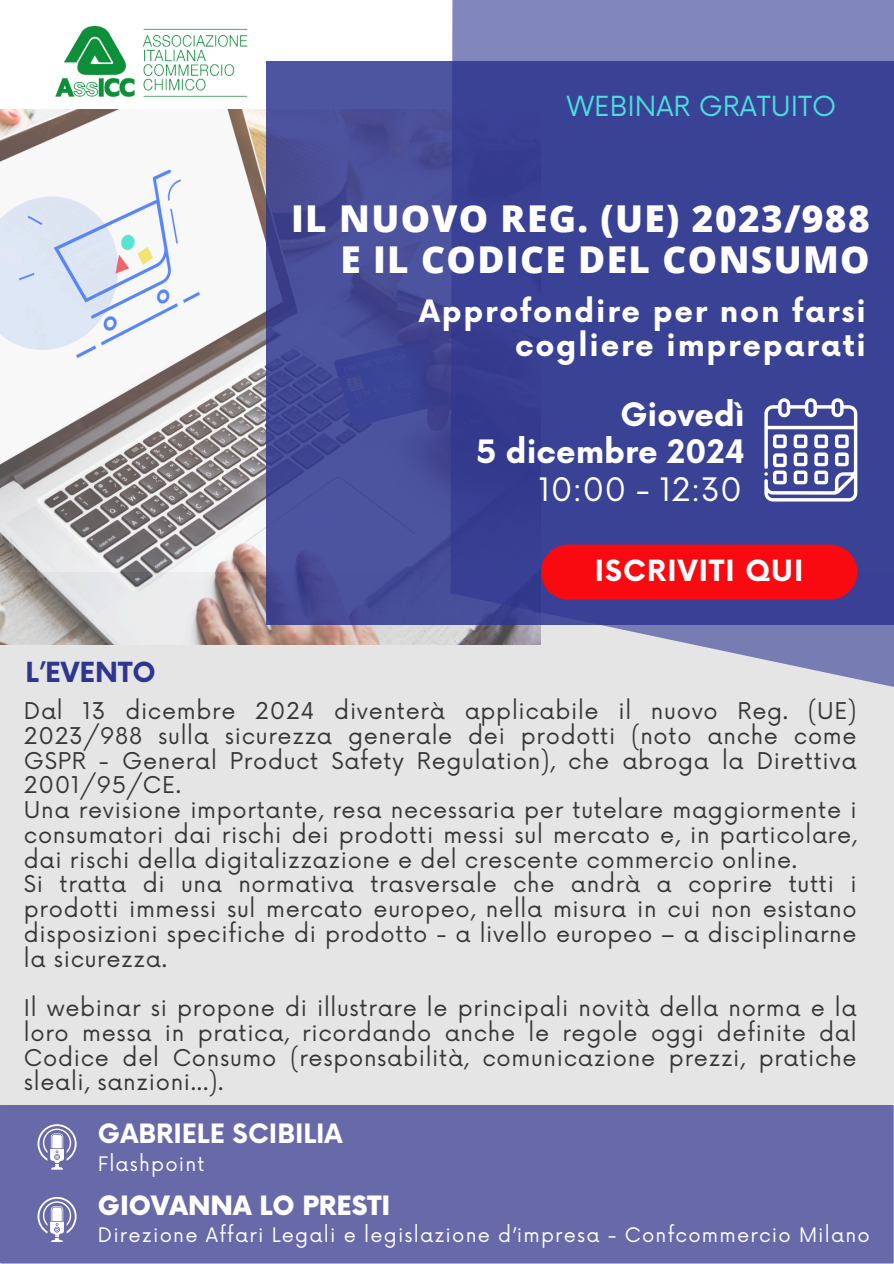
<style>
.page{position:relative;width:894px;height:1264px;background:#fff}
.page>*{position:absolute;margin:0;border:0;box-sizing:border-box;transform-origin:0 0}
.t1{font:800 37.05px/41px "Open Sans";letter-spacing:.04em;color:#fff;text-align:right}
.t2{font:700 31.5px/37.2px "Now";color:#fff;text-align:right}
.t3{font:31.5px "Now";color:#fff}
.t4{font:700 30px/33.8px "Now";letter-spacing:.06em;color:#fff;text-align:right}
.t5{font:700 28.5px "Now";letter-spacing:.04em;color:#fff}
.t6{font:27px "Now";color:#4adedd}
.t7{font:700 27px "Now";color:#2e3690}
.t8{font:700 25.95px "Now";color:#fff}
.t9{font:900 25.95px "Now";color:#fff}
.t10{font:22.5px/24.8px "Now";letter-spacing:.03em;color:#363636;text-align:justify}
.t11{font:19.5px "Now";letter-spacing:.06em;color:#fff}
</style>
<div class="page">
<div style="left:0;top:572px;width:893px;height:691px;background:#e6e5e5"></div>
<img style="left:0;top:109px;width:450px;height:536px">
<svg style="left:265px;top:61px;width:185px;height:564px;background:#484d98"></svg>
<svg style="left:450px;top:0;width:443px;height:687px;background:#4d549e"></svg>
<div style="left:0;top:1104px;width:893px;height:159px;background:#6869a9"></div>
<img style="left:55px;top:25px;width:193px;height:73px">
<div style="left:540px;top:544px;width:317px;height:55px;background:#f80a10;border-radius:27px"></div>
<svg style="left:764px;top:398px;width:93px;height:103px"></svg>
<svg style="left:37px;top:1124px;width:40px;height:45px"></svg>
<svg style="left:37px;top:1197px;width:40px;height:44px"></svg>
<h2 class="t6" style="left:566px;top:92px;width:271px">WEBINAR GRATUITO</h2>
<p class="t1" style="left:291px;top:197px;width:580px">IL NUOVO REG. (UE) 2023/988<br>E IL CODICE DEL CONSUMO</p>
<p class="t4" style="left:419px;top:296px;width:448px">Approfondire per non farsi cogliere impreparati</p>
<p class="t2" style="left:476px;top:398px;width:270px">Giovedì<br>5 dicembre 2024</p>
<h5 class="t3" style="left:538px;top:472px;width:205px">10:00 - 12:30</h5>
<p class="t7" style="left:25px;top:658px;width:132px">L’EVENTO</p>
<p class="t5" style="left:594px;top:555px;width:210px">ISCRIVITI QUI</p>
<h6 class="t10" style="left:24px;top:699px;width:834px">Dal 13 dicembre 2024 diventerà applicabile il nuovo Reg. (UE)<br>2023/988 sulla sicurezza generale dei prodotti (noto anche come GSPR - General Product Safety Regulation), che abroga la Direttiva 2001/95/CE.</h6>
<h1 class="t10" style="left:24px;top:798px;width:834px">Una revisione importante, resa necessaria per tutelare maggiormente i consumatori dai rischi dei prodotti messi sul mercato e, in particolare, dai rischi della digitalizzazione e del crescente commercio online.</h1>
<h3 class="t10" style="left:24px;top:873px;width:834px">Si tratta di una normativa trasversale che andrà a coprire tutti i prodotti immessi sul mercato europeo, nella misura in cui non esistano disposizioni specifiche di prodotto - a livello europeo – a disciplinarne la sicurezza.</h3>
<h3 class="t10" style="left:24px;top:996px;width:834px">Il webinar si propone di illustrare le principali novità della norma e la loro messa in pratica, ricordando anche le regole oggi definite dal Codice del Consumo (responsabilità, comunicazione prezzi, pratiche sleali, sanzioni...).</h3>
<p class="t8" style="left:98px;top:1119px;width:246px">GABRIELE SCIBILIA</p>
<h5 class="t11" style="left:98px;top:1153px;width:108px">Flashpoint</h5>
<p class="t9" style="left:98px;top:1191px;width:294px">GIOVANNA LO PRESTI</p>
<p class="t11" style="left:98px;top:1224px;width:773px">Direzione Affari Legali e legislazione d’impresa - Confcommercio Milano</p>
</div>
